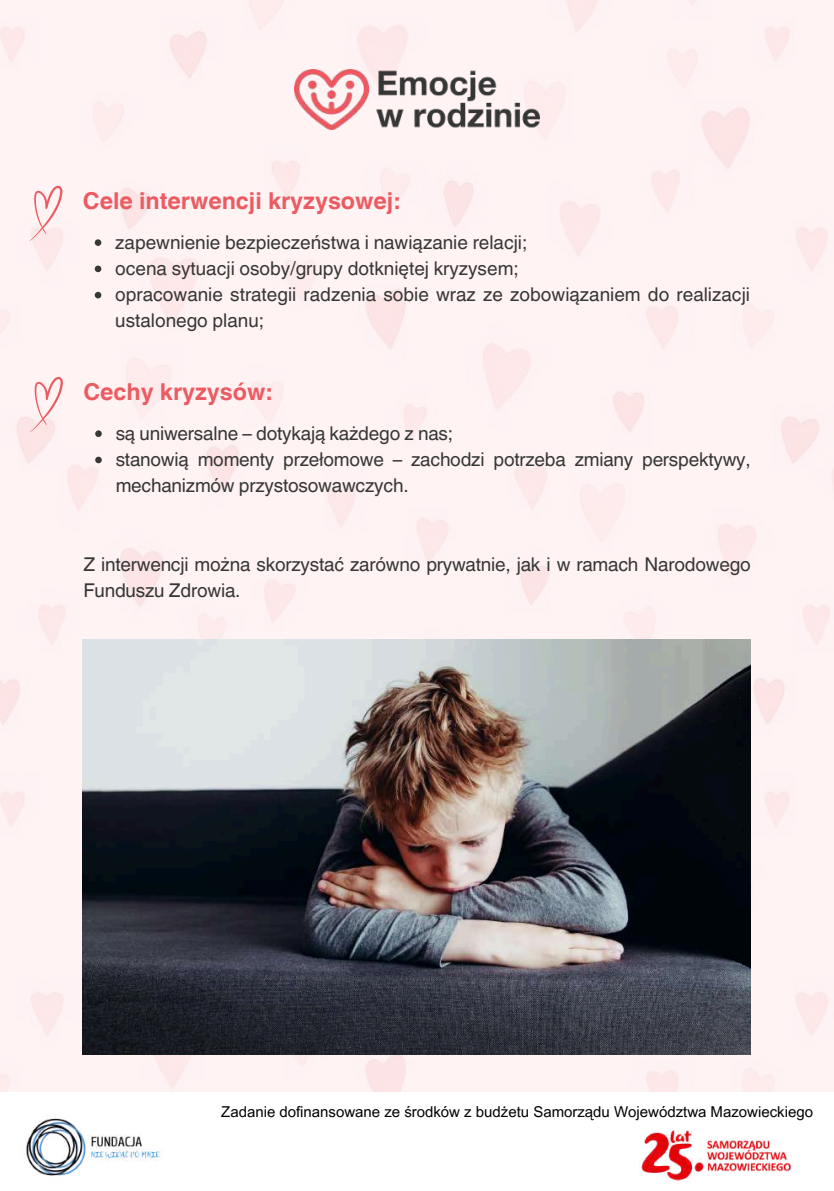
<style>
.page{position:relative;width:834px;height:1191px;background:#fff}
.page>*{position:absolute;margin:0;border:0;box-sizing:border-box;transform-origin:0 0}
.t1{font:700 23.28px "Helvetica World";color:#ec5b62}
.t2{font:19.07px/26.2px "Helvetica World";letter-spacing:-.01em;color:#373736}
.t3{font:15.05px "Arial MT Pro";color:#000}
</style>
<div class="page">
<img style="left:0;top:0;width:833px;height:1092px">
<img style="left:294px;top:69px;width:245px;height:61px">
<svg style="left:29px;top:185px;width:33px;height:56px"></svg>
<svg style="left:30px;top:376px;width:33px;height:56px"></svg>
<img style="left:26px;top:1118px;width:137px;height:58px">
<img style="left:641px;top:1130px;width:151px;height:51px">
<img style="left:83px;top:639px;width:667px;height:415px">
<svg style="left:95px;top:239px;width:6px;height:7px"></svg>
<svg style="left:95px;top:265px;width:6px;height:7px"></svg>
<svg style="left:95px;top:292px;width:6px;height:6px"></svg>
<svg style="left:95px;top:430px;width:7px;height:7px"></svg>
<svg style="left:95px;top:456px;width:7px;height:7px"></svg>
<p class="t1" style="left:83px;top:182px;width:318px">Cele interwencji kryzysowej:</p>
<p class="t2" style="left:115px;top:229px;width:636px">zapewnienie bezpieczeństwa i nawiązanie relacji;<br>ocena sytuacji osoby/grupy dotkniętej kryzysem;<br>opracowanie strategii radzenia sobie wraz ze zobowiązaniem do realizacji ustalonego planu;</p>
<p class="t1" style="left:83px;top:373px;width:190px">Cechy kryzysów:</p>
<p class="t2" style="left:116px;top:420px;width:636px">są uniwersalne – dotykają każdego z nas;<br>stanowią momenty przełomowe – zachodzi potrzeba zmiany perspektywy, mechanizmów przystosowawczych.</p>
<p class="t2" style="left:83px;top:551px;width:668px">Z interwencji można skorzystać zarówno prywatnie, jak i w ramach Narodowego<br>Funduszu Zdrowia.</p>
<p class="t3" style="left:221px;top:1106px;width:593px">Zadanie dofinansowane ze środków z budżetu Samorządu Województwa Mazowieckiego</p>
</div>
